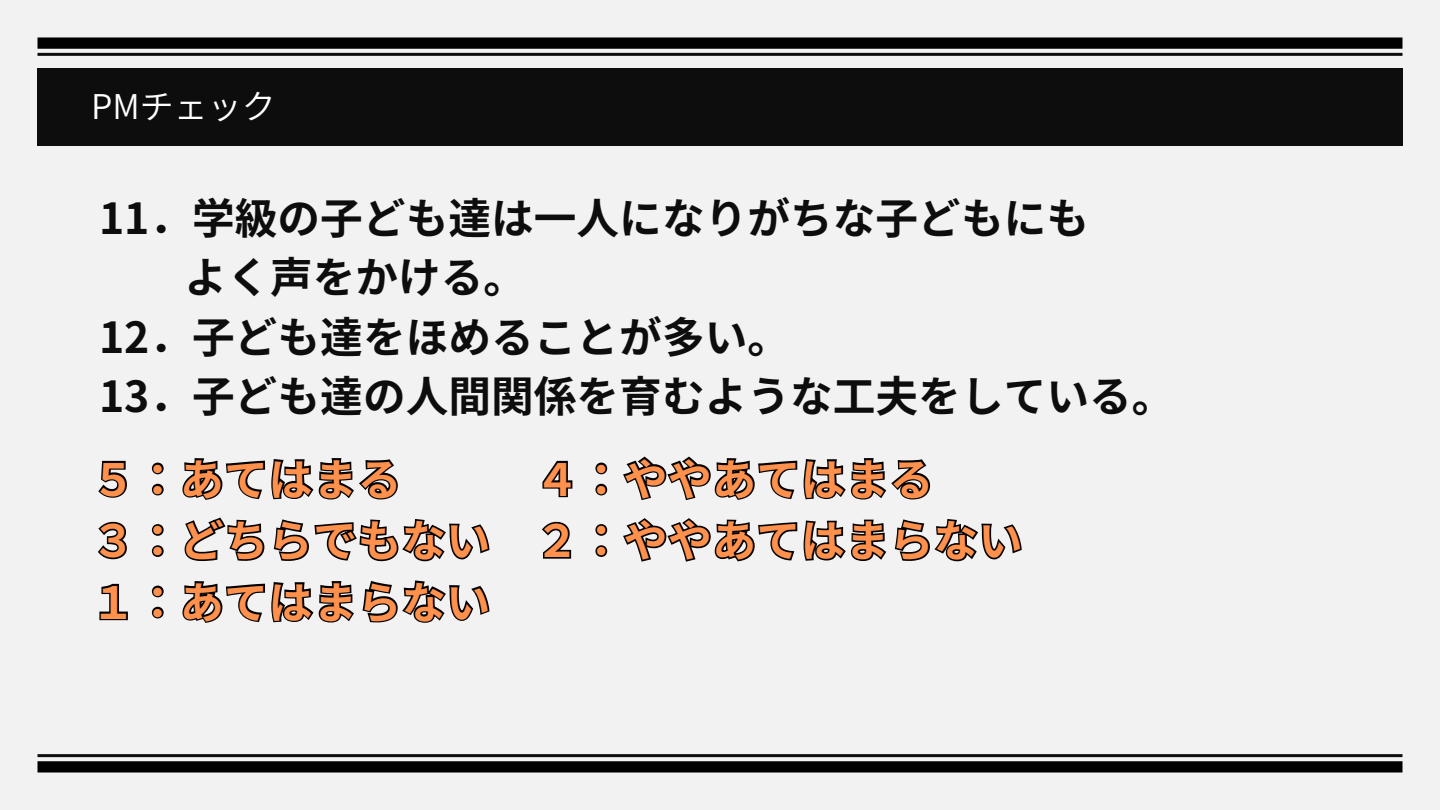
<style>
.page{position:relative;width:1440px;height:810px;background:#f3f2f3}
.page>*{position:absolute;margin:0;border:0;box-sizing:border-box;transform-origin:0 0}
.t1{font:700 44.4px/61.5px "Gen Shin Gothic";color:#ff914d}
.t2{font:700 42.7px "Gen Shin Gothic";color:#0d0d0d}
.t3{font:34px "Gen Shin Gothic";color:#fff}
</style>
<div class="page">
<div style="left:38px;top:37px;width:1364px;height:12px;background:#000"></div>
<hr style="left:38px;top:53px;width:1364px;height:3px;background:#0d0d0d">
<div style="left:38px;top:761px;width:1364px;height:11px;background:#000"></div>
<hr style="left:38px;top:754px;width:1364px;height:3px;background:#0d0d0d">
<div style="left:38px;top:68px;width:1364px;height:77px;background:#0d0d0d"></div>
<svg style="left:542px;top:456px;width:480px;height:106px"></svg>
<svg style="left:98px;top:458px;width:392px;height:165px"></svg>
<p class="t3" style="left:91px;top:82px;width:186px">PMチェック</p>
<p class="t2" style="left:99px;top:188px;width:992px">11．学級の子ども達は一人になりがちな子どもにも</p>
<p class="t2" style="left:185px;top:248px;width:343px">よく声をかける。</p>
<p class="t2" style="left:99px;top:307px;width:693px">12．子ども達をほめることが多い。</p>
<p class="t2" style="left:99px;top:366px;width:1077px">13．子ども達の人間関係を育むような工夫をしている。</p>
<p class="t1" style="left:91px;top:448px;width:933px;text-indent:444px">４：ややあてはまる<br>３：どちらでもない ２：ややあてはまらない<br>１：あてはまらない</p>
<p class="t1" style="left:91px;top:448px;width:312px">５：あてはまる</p>
</div>
